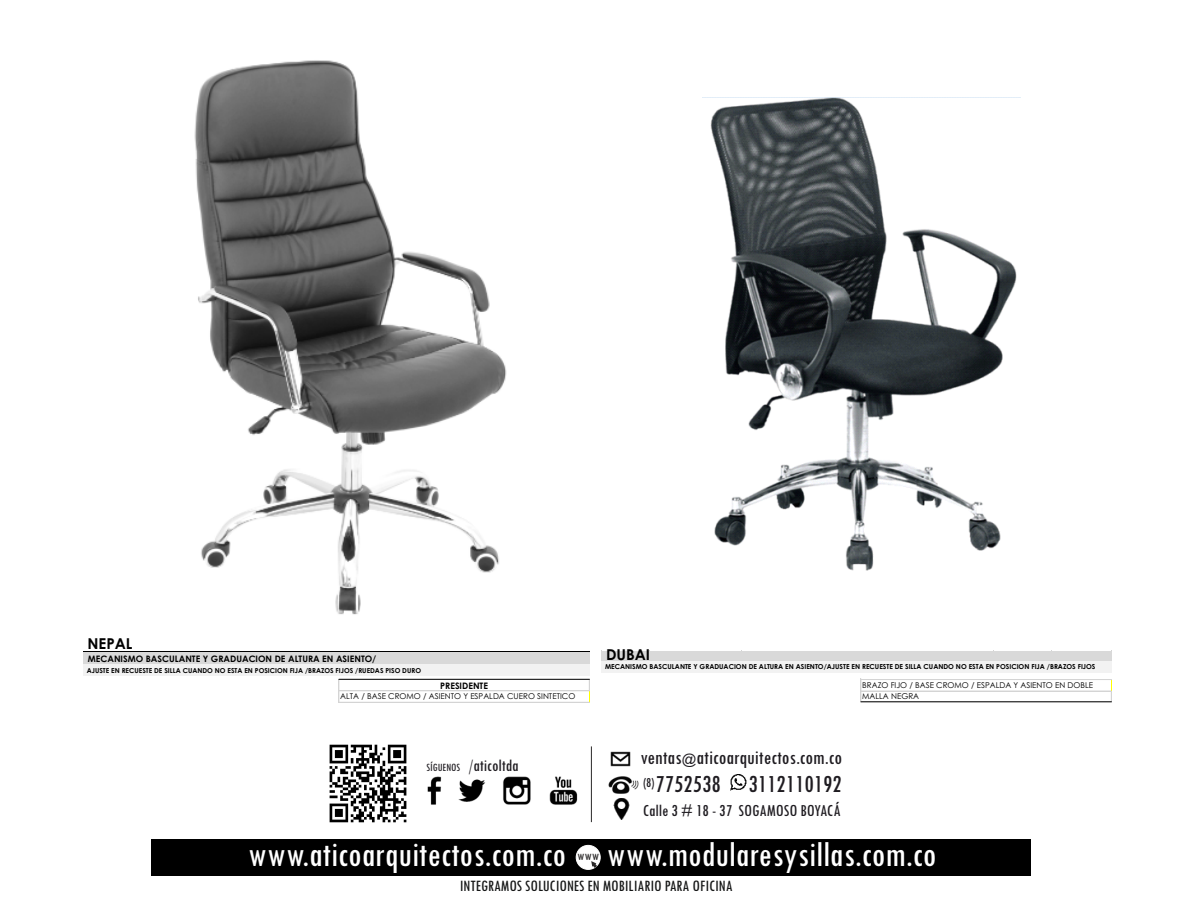
<style>
.page{position:relative;width:1188px;height:918px;background:#fff}
.page>*{position:absolute;margin:0;border:0;box-sizing:border-box;transform-origin:0 0}
.t1{font:condensed 37.05px "Tw Cen";color:#fff}
.t2{font:condensed 25.65px "Tw Cen";color:#1f1c21}
.t3{font:condensed 21px "Tw Cen";color:#1f1c21}
.t4{font:condensed 17.7px "Tw Cen";color:#1f1c21}
.t5{font:condensed 17.55px "Tw Cen";color:#1f1c21}
.t6{font:condensed 16.5px "Tw Cen";color:#151616}
.t7{font:700 15px "Century Gothic";color:#000}
.t8{font:condensed 14.55px "Tw Cen";color:#2b2929}
.t9{font:700 8.85px "Century Gothic";color:#000}
.t10{font:7.95px/11.6px "Century Gothic";color:#000}
.t11{font:700 6.9px "Century Gothic";color:#000}
.t12{font:700 6.75px "Century Gothic";color:#000}
.s1{font-size:11.55px}
.s2{font-size:14.4px}
</style>
<div class="page">
<div style="left:83px;top:651px;width:506px;height:13px;background:#d9d9d9"></div>
<div style="left:83px;top:664px;width:506px;height:12px;background:#f2f2f2"></div>
<hr style="left:83px;top:651px;width:506px;height:1px;background:#000">
<hr style="left:339px;top:691px;width:250px;height:1px;background:#d4d4d4">
<svg style="left:589px;top:679px;width:1px;height:23px"></svg>
<hr style="left:339px;top:702px;width:250px;height:1px;background:#d4d4d4">
<svg style="left:339px;top:680px;width:1px;height:22px"></svg>
<hr style="left:339px;top:679px;width:250px;height:1px;background:#000">
<img style="left:194px;top:60px;width:313px;height:555px">
<div style="left:152px;top:839px;width:879px;height:36px;background:#000"></div>
<img style="left:427px;top:776px;width:151px;height:29px">
<hr style="left:591px;top:746px;width:1px;height:76px;background:#2b2929">
<img style="left:731px;top:774px;width:16px;height:16px">
<img style="left:609px;top:776px;width:30px;height:17px">
<img style="left:613px;top:799px;width:17px;height:21px">
<img style="left:610px;top:751px;width:21px;height:16px">
<div style="left:576px;top:845px;width:24px;height:25px;background:#fff;border:1px solid #fff;border-radius:50%"></div>
<svg style="left:591px;top:861px;width:6px;height:7px"></svg>
<img style="left:329px;top:744px;width:78px;height:79px">
<svg style="left:861px;top:681px;width:1px;height:21px"></svg>
<hr style="left:861px;top:702px;width:250px;height:1px;background:#000">
<img style="left:703px;top:97px;width:317px;height:474px">
<div style="left:601px;top:651px;width:510px;height:11px;background:#d9d9d9"></div>
<div style="left:601px;top:662px;width:510px;height:11px;background:#f2f2f2"></div>
<svg style="left:1111px;top:680px;width:1px;height:22px"></svg>
<hr style="left:861px;top:680px;width:250px;height:1px;background:#d4d4d4">
<hr style="left:861px;top:679px;width:250px;height:1px;background:#d4d4d4">
<hr style="left:861px;top:691px;width:250px;height:1px;background:#d4d4d4">
<h3 class="t7" style="left:87px;top:638px;width:47px">NEPAL</h3>
<p class="t9" style="left:88px;top:656px;width:290px">MECANISMO BASCULANTE Y GRADUACION DE ALTURA EN ASIENTO/</p>
<p class="t12" style="left:87px;top:668px;width:336px">AJUSTE EN RECUESTE DE SILLA CUANDO NO ESTA EN POSICION FIJA /BRAZOS FIJOS /RUEDAS PISO DURO</p>
<p class="t9" style="left:440px;top:682px;width:49px">PRESIDENTE</p>
<p class="t10" style="left:340px;top:691px;width:237px">ALTA / BASE CROMO / ASIENTO Y ESPALDA CUERO SINTETICO</p>
<h3 class="t4" style="left:427px;top:759px;width:94px"><span class="s1">SÍGUENOS</span> /aticoltda</h3>
<h3 class="t7" style="left:606px;top:649px;width:46px">DUBAI</h3>
<p class="t11" style="left:605px;top:664px;width:492px">MECANISMO BASCULANTE Y GRADUACION DE ALTURA EN ASIENTO/AJUSTE EN RECUESTE DE SILLA CUANDO NO ESTA EN POSICION FIJA /BRAZOS FIJOS</p>
<p class="t10" style="left:862px;top:680px;width:232px">BRAZO FIJO / BASE CROMO / ESPALDA Y ASIENTO EN DOBLE<br>MALLA NEGRA</p>
<h3 class="t3" style="left:640px;top:750px;width:203px">ventas<span class="s2">@</span>aticoarquitectos.com.co</h3>
<h2 class="t2" style="left:644px;top:775px;width:200px"><sup>(8)</sup> 7752538 3112110192</h2>
<h3 class="t5" style="left:643px;top:805px;width:199px">Calle 3 # 18 - 37 SOGAMOSO BOYACÁ</h3>
<h1 class="t1" style="left:248px;top:841px;width:690px">www.aticoarquitectos.com.co www.modularesysillas.com.co</h1>
<h3 class="t8" style="left:577px;top:851px;width:24px">www</h3>
<h3 class="t6" style="left:460px;top:880px;width:274px">INTEGRAMOS SOLUCIONES EN MOBILIARIO PARA OFICINA</h3>
</div>
